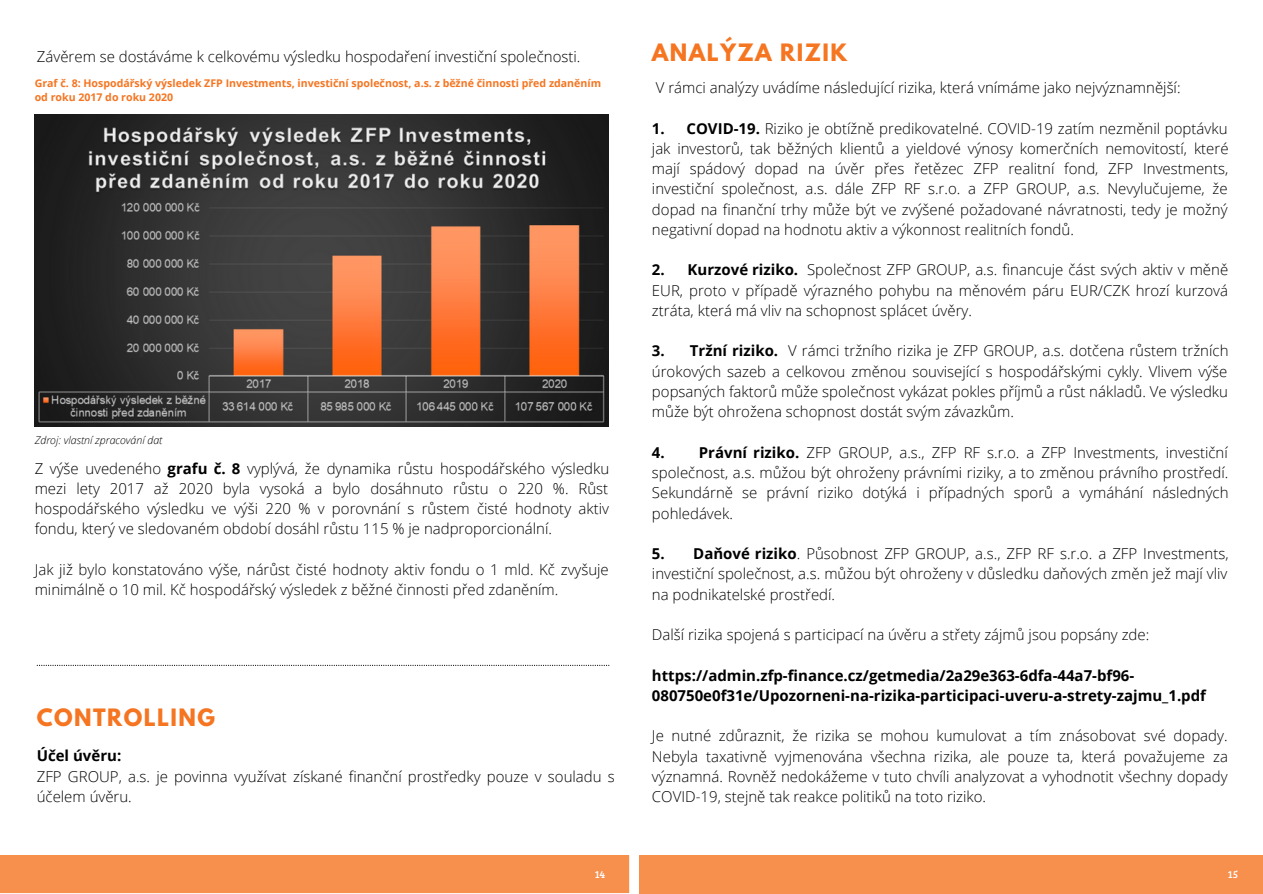
<style>
.page{position:relative;width:1263px;height:894px;background:#fff}
.page>*{position:absolute;margin:0;border:0;box-sizing:border-box;transform-origin:0 0}
.t1{font:700 21.15px "League Spartan";letter-spacing:.065em;color:#f57521}
.t2{font:300 15px/20.2px "Open Sans";color:#000;text-align:justify}
.t3{font:700 15px/20.2px "Open Sans";color:#000}
.t4{font:700 10.65px/14.1px "Open Sans";color:#f57521}
.t5{font:italic 300 10.65px "Open Sans";color:#000}
.t6{font:10.65px "Bree Serif";color:#fff}
.s1{font-weight:700}
</style>
<div class="page">
<div style="left:0;top:854px;width:629px;height:39px;background:#f7904d"></div>
<div style="left:639px;top:854px;width:623px;height:39px;background:#f7904d"></div>
<svg style="left:37px;top:664px;width:572px;height:1px"></svg>
<img style="left:35px;top:114px;width:573px;height:313px">
<p class="t2" style="left:37px;top:46px;width:545px">Závěrem se dostáváme k celkovému výsledku hospodaření investiční společnosti.</p>
<p class="t4" style="left:35px;top:76px;width:568px">Graf č. 8: Hospodářský výsledek ZFP Investments, investiční společnost, a.s. z běžné činnosti před zdaněním od roku 2017 do roku 2020</p>
<p class="t5" style="left:35px;top:432px;width:129px">Zdroj: vlastní zpracování dat</p>
<p class="t2" style="left:35px;top:457px;width:576px">Z výše uvedeného <span class="s1">grafu č. 8</span> vyplývá, že dynamika růstu hospodářského výsledku mezi lety 2017 až 2020 byla vysoká a bylo dosáhnuto růstu o 220 %. Růst hospodářského výsledku ve výši 220 % v porovnání s růstem čisté hodnoty aktiv fondu, který ve sledovaném období dosáhl růstu 115 % je nadproporcionální.</p>
<p class="t2" style="left:35px;top:559px;width:576px">Jak již bylo konstatováno výše, nárůst čisté hodnoty aktiv fondu o 1 mld. Kč zvyšuje minimálně o 10 mil. Kč hospodářský výsledek z běžné činnosti před zdaněním.</p>
<p class="t1" style="left:37px;top:707px;width:180px">CONTROLLING</p>
<p class="t3" style="left:37px;top:745px;width:86px">Účel úvěru:</p>
<p class="t2" style="left:37px;top:765px;width:580px">ZFP GROUP, a.s. je povinna využívat získané finanční prostředky pouze v souladu s účelem úvěru.</p>
<p class="t1" style="left:652px;top:42px;width:197px">ANALÝZA RIZIK</p>
<p class="t2" style="left:656px;top:77px;width:526px">V rámci analýzy uvádíme následující rizika, která vnímáme jako nejvýznamnější:</p>
<p class="t2" style="left:652px;top:118px;width:578px"><span class="s1">1. COVID-19.</span> Riziko je obtížně predikovatelné. COVID-19 zatím nezměnil poptávku jak investorů, tak běžných klientů a yieldové výnosy komerčních nemovitostí, které mají spádový dopad na úvěr přes řetězec ZFP realitní fond, ZFP Investments, investiční společnost, a.s. dále ZFP RF s.r.o. a ZFP GROUP, a.s. Nevylučujeme, že dopad na finanční trhy může být ve zvýšené požadované návratnosti, tedy je možný negativní dopad na hodnotu aktiv a výkonnost realitních fondů.</p>
<p class="t2" style="left:652px;top:259px;width:578px"><span class="s1">2. Kurzové riziko.</span> Společnost ZFP GROUP, a.s. financuje část svých aktiv v měně EUR, proto v případě výrazného pohybu na měnovém páru EUR/CZK hrozí kurzová ztráta, která má vliv na schopnost splácet úvěry.</p>
<p class="t2" style="left:652px;top:340px;width:578px"><span class="s1">3. Tržní riziko.</span> V rámci tržního rizika je ZFP GROUP, a.s. dotčena růstem tržních úrokových sazeb a celkovou změnou související s hospodářskými cykly. Vlivem výše popsaných faktorů může společnost vykázat pokles příjmů a růst nákladů. Ve výsledku může být ohrožena schopnost dostát svým závazkům.</p>
<p class="t2" style="left:652px;top:441px;width:578px"><span class="s1">4. Právní riziko.</span> ZFP GROUP, a.s., ZFP RF s.r.o. a ZFP Investments, investiční společnost, a.s. můžou být ohroženy právními riziky, a to změnou právního prostředí.<br>Sekundárně se právní riziko dotýká i případných sporů a vymáhání následných pohledávek.</p>
<p class="t2" style="left:652px;top:543px;width:578px"><span class="s1">5. Daňové riziko</span>. Působnost ZFP GROUP, a.s., ZFP RF s.r.o. a ZFP Investments, investiční společnost, a.s. můžou být ohroženy v důsledku daňových změn jež mají vliv na podnikatelské prostředí.</p>
<p class="t2" style="left:652px;top:624px;width:499px">Další rizika spojená s participací na úvěru a střety zájmů jsou popsá ny zde:</p>
<p class="t3" style="left:652px;top:664px;width:556px">https://admin.zfp-finance.cz/getmedia/2a29e363-6dfa-44a7-bf96-<br>080750e0f31e/Upozorneni-na-rizika-participaci-uveru-a-strety-zajmu_1.pdf</p>
<p class="t2" style="left:652px;top:725px;width:577px">Je nutné zdůraznit, že rizika se mohou kumulovat a tím znásobovat své dopady.<br>Nebyla taxativně vyjmenována všechna rizika, ale pouze ta, která považujeme za významná. Rovněž nedokážeme v tuto chvíli analyzovat a vyhodnotit všechny dopady COVID-19, stejně tak reakce politiků na toto riziko.</p>
<p class="t6" style="left:595px;top:866px;width:12px">14</p>
<p class="t6" style="left:1228px;top:866px;width:12px">15</p>
</div>
